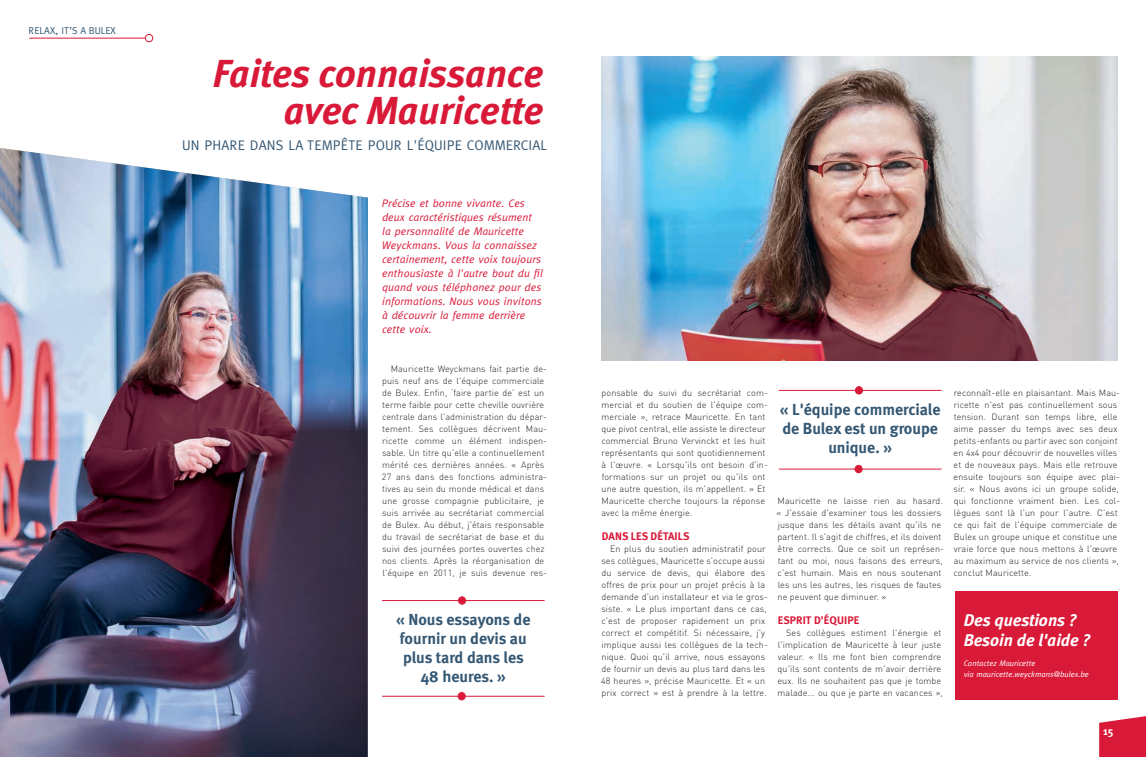
<style>
.page{position:relative;width:1146px;height:757px;background:#fff}
.page>*{position:absolute;margin:0;border:0;box-sizing:border-box;transform-origin:0 0}
.t1{font:italic 700 39px/37px "Meta";color:#d91938;text-align:right}
.t2{font:italic 700 17px/20px "Meta";color:#fff}
.t3{font:700 16px/19px "Meta";letter-spacing:-.005em;color:#355874;text-align:center}
.t4{font:14px "Meta";letter-spacing:.01em;color:#355874}
.t5{font:700 11.1px "Meta";color:#fff}
.t6{font:italic 11px/14px "Meta";letter-spacing:.01em;color:#d91938}
.t7{font:700 11px "Meta";letter-spacing:.01em;color:#d91938}
.t8{font:10px "Meta";color:#355874}
.t9{font:300 9px/12px "DIN";letter-spacing:.01em;color:#231f20}
.t10{font:italic 8px/11px "Meta";color:#fff}
</style>
<div class="page">
<svg style="left:1099px;top:716px;width:46px;height:41px;background:#dc2d49"></svg>
<img style="left:0;top:148px;width:368px;height:609px">
<hr style="left:29px;top:38px;width:116px;height:1px;background:#d91938">
<div style="left:145px;top:34px;width:8px;height:8px;border:1px solid #d91938;border-radius:50%"></div>
<hr style="left:382px;top:600px;width:162px;height:1px;background:#d91938">
<div style="left:458px;top:597px;width:7px;height:7px;background:#d91938;border-radius:50%"></div>
<div style="left:458px;top:596px;width:8px;height:8px;border:1px solid #d91938;border-radius:50%"></div>
<hr style="left:382px;top:696px;width:162px;height:1px;background:#d91938">
<div style="left:458px;top:692px;width:7px;height:8px;background:#d91938;border-radius:50%"></div>
<div style="left:457px;top:692px;width:8px;height:8px;border:1px solid #d91938;border-radius:50%"></div>
<hr style="left:778px;top:390px;width:163px;height:1px;background:#d91938">
<div style="left:855px;top:387px;width:7px;height:7px;background:#d91938;border-radius:50%"></div>
<div style="left:854px;top:386px;width:8px;height:8px;border:1px solid #d91938;border-radius:50%"></div>
<hr style="left:778px;top:469px;width:163px;height:1px;background:#d91938">
<div style="left:854px;top:465px;width:8px;height:8px;background:#d91938;border-radius:50%"></div>
<div style="left:854px;top:465px;width:8px;height:8px;border:1px solid #d91938;border-radius:50%"></div>
<img style="left:601px;top:57px;width:516px;height:303px">
<div style="left:954px;top:591px;width:163px;height:109px;background:#d91938"></div>
<p class="t8" style="left:29px;top:25px;width:89px">RELAX, IT’S A BULEX</p>
<h1 class="t1" style="left:213px;top:54px;width:332px">Faites connaissance avec Mauricette</h1>
<h3 class="t4" style="left:182px;top:137px;width:366px">UN PHARE DANS LA TEMPÊTE POUR L'ÉQUIPE COMMERCIAL</h3>
<p class="t6" style="left:382px;top:196px;width:162px">Précise et bonne vivante. Ces deux caractéristiques résument la personnalité de Mauricette<br>Weyckmans. Vous la connaissez certainement, cette voix toujours enthousiaste à l'autre bout du fil quand vous téléphonez pour des informations. Nous vous invitons à découvrir la femme derrière cette voix.</p>
<p class="t9" style="left:382px;top:362px;width:167px;text-indent:9px">Mauricette Weyckmans fait partie de&shy;puis neuf ans de l'équipe commerciale de Bulex. Enfin, ‘faire partie de’ est un terme faible pour cette cheville ouvrière centrale dans l'administration du dépar&shy;tement. Ses collègues décrivent Mau&shy;ricette comme un élément indispen&shy;sable. Un titre qu'elle a continuellement mérité ces dernières années. « Après 27 ans dans des fonctions administra&shy;tives au sein du monde médical et dans une grosse compagnie publicitaire, je suis arrivée au secrétariat commercial de Bulex. Au début, j'étais responsable du travail de secrétariat de base et du suivi des journées portes ouvertes chez nos clients. Après la réorganisation de l'équipe en 2011, je suis devenue res-</p>
<h3 class="t3" style="left:396px;top:610px;width:136px">« Nous essayons de fournir un devis au plus tard dans les<br>48 heures. »</h3>
<p class="t9" style="left:601px;top:386px;width:168px">ponsable du suivi du secrétariat com&shy;mercial et du soutien de l'équipe com&shy;merciale », retrace Mauricette. En tant que pivot central, elle assiste le directeur commercial Bruno Vervinckt et les huit représentants qui sont quotidiennement à l'œuvre. « Lorsqu'ils ont besoin d'in&shy;formations sur un projet ou qu'ils ont une autre question, ils m'appellent. » Et Mauricette cherche toujours la réponse avec la même énergie.</p>
<p class="t7" style="left:601px;top:530px;width:89px">DANS LES DÉTAILS</p>
<p class="t9" style="left:601px;top:542px;width:168px;text-indent:9px">En plus du soutien administratif pour ses collègues, Mauricette s'occupe aussi du service de devis, qui élabore des offres de prix pour un projet précis à la demande d'un installateur et via le gros&shy;siste. « Le plus important dans ce cas, c'est de proposer rapidement un prix correct et compétitif. Si nécessaire, j'y implique aussi les collègues de la tech&shy;nique. Quoi qu'il arrive, nous essayons de fournir un devis au plus tard dans les 48 heures », précise Mauricette. Et « un prix correct » est à prendre à la lettre.</p>
<h3 class="t3" style="left:779px;top:399px;width:162px">« L'équipe commerciale de Bulex est un groupe unique. »</h3>
<p class="t9" style="left:776px;top:494px;width:169px">Mauricette ne laisse rien au hasard. « J'essaie d'examiner tous les dossiers jusque dans les détails avant qu'ils ne partent. Il s'agit de chiffres, et ils doivent être corrects. Que ce soit un représen&shy;tant ou moi, nous faisons des erreurs, c'est humain. Mais en nous soutenant les uns les autres, les risques de fautes ne peuvent que diminuer. »</p>
<p class="t7" style="left:777px;top:614px;width:83px">ESPRIT D'ÉQUIPE</p>
<p class="t9" style="left:777px;top:626px;width:167px;text-indent:9px">Ses collègues estiment l'énergie et l'implication de Mauricette à leur juste valeur. « Ils me font bien comprendre qu'ils sont contents de m'avoir derrière eux. Ils ne souhaitent pas que je tombe malade... ou que je parte en vacances »,</p>
<p class="t9" style="left:953px;top:386px;width:168px">reconnaît-elle en plaisantant. Mais Mau&shy;ricette n'est pas continuellement sous tension. Durant son temps libre, elle aime passer du temps avec ses deux petits-enfants ou partir avec son conjoint en 4x4 pour découvrir de nouvelles villes et de nouveaux pays. Mais elle retrouve ensuite toujours son équipe avec plai&shy;sir. « Nous avons ici un groupe solide, qui fonctionne vraiment bien. Les col&shy;lègues sont là l'un pour l'autre. C'est ce qui fait de l'équipe commerciale de Bulex un groupe unique et constitue une vraie force que nous mettons à l'œuvre au maximum au service de nos clients », conclut Mauricette.</p>
<h2 class="t2" style="left:963px;top:610px;width:128px">Des questions ?<br>Besoin de l'aide ?</h2>
<p class="t10" style="left:963px;top:657px;width:127px">Contactez Mauricette<br>via mauricette.weyckmans@bulex.be</p>
<p class="t5" style="left:1103px;top:724px;width:12px">15</p>
</div>
